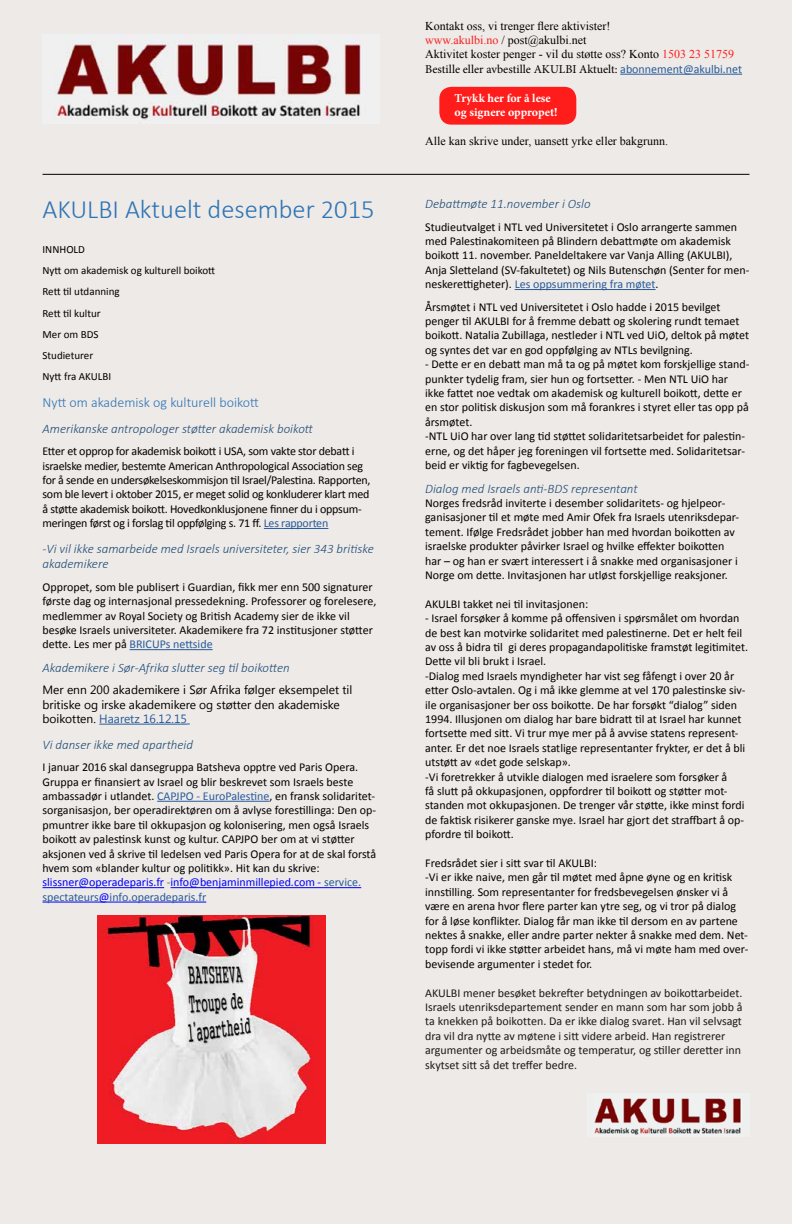
<style>
.page{position:relative;width:792px;height:1224px;background:#eeeae7}
.page>*{position:absolute;margin:0;border:0;box-sizing:border-box;transform-origin:0 0}
.t1{font:300 26.5px "Calibri";color:#2e74b5}
.t2{font:300 14px "Calibri";color:#2e74b5}
.t3{font:italic 300 13px/15.6px "Calibri";color:#1f4d78}
.t4{font:12px/14.4px "Calibri";color:#000}
.t5{font:12px/14.4px "Calibri";letter-spacing:-.02em;color:#000}
.t6{font:12px/14.4px "Calibri";color:#1a1a1a}
.t7{font:12px/14.4px "Times New Roman";color:#000}
.t8{font:12px/14.4px "Segoe UI";color:#000}
.t9{font:12px "Minion Pro";color:#000}
.t10{font:700 12px/14.4px "Minion Pro";color:#fff}
.t11{font:11px/21.2px "Calibri";color:#000}
.s1{color:#275b9b}
.s2{color:#00f}
.s3{color:#555}
.s4{color:#f91d1b}
.s5{color:#ff1d1b}
.s6{font-family:"Calibri";color:#275b9b}
</style>
<div class="page">
<img style="left:54px;top:35px;width:311px;height:89px">
<hr style="left:620px;top:74px;width:122px;height:1px;background:#275b9b">
<div style="left:439px;top:87px;width:137px;height:38px;background:#ff1d1b;border-radius:12px"></div>
<hr style="left:43px;top:174px;width:706px;height:1px;background:#000">
<hr style="left:264px;top:528px;width:64px;height:1px;background:#275b9b">
<hr style="left:130px;top:649px;width:83px;height:1px;background:#275b9b">
<hr style="left:99px;top:724px;width:88px;height:1px;background:#275b9b">
<hr style="left:157px;top:801px;width:112px;height:1px;background:#275b9b">
<hr style="left:43px;top:887px;width:121px;height:1px;background:#00f">
<hr style="left:171px;top:887px;width:190px;height:1px;background:#00f">
<hr style="left:43px;top:902px;width:163px;height:1px;background:#00f">
<hr style="left:515px;top:289px;width:141px;height:1px;background:#275b9b">
<img style="left:97px;top:915px;width:228px;height:228px">
<img style="left:594px;top:1097px;width:148px;height:39px">
<h1 class="t1" style="left:43px;top:193px;width:334px">AKULBI Aktuelt desember 2015</h1>
<p class="t11" style="left:43px;top:239px;width:174px">INNHOLD<br>Nytt om akademisk og kulturell boikott<br>Rett til utdanning<br>Rett til kultur<br>Mer om BDS<br>Studieturer<br>Nytt fra AKULBI</p>
<p class="t2" style="left:43px;top:394px;width:218px">Nytt om akademisk og kulturell boikott</p>
<p class="t3" style="left:43px;top:420px;width:272px">Amerikanske antropologer støtter akademisk boikott</p>
<p class="t5" style="left:43px;top:444px;width:330px">Etter et opprop for akademisk boikott i USA, som vakte stor debatt i israelske medier, bestemte American Anthropological Association seg for å sende en undersøkelseskommisjon til Israel/Palestina. Rapporten, som ble levert i oktober 2015, er meget solid og konkluderer klart med å støtte akademisk boikott. Hovedkonklusjonene finner du i oppsum&shy;meringen først og i forslag til oppfølging s. 71 ff. <span class="s1">Les rapporten</span></p>
<p class="t3" style="left:43px;top:540px;width:333px">-Vi vil ikke samarbeide med Israels universiteter, sier 343 britiske akademikere</p>
<p class="t4" style="left:43px;top:580px;width:335px">Oppropet, som ble publisert i Guardian, fikk mer enn 500 signaturer første dag og internasjonal pressedekning. Professorer og forelesere, medlemmer av Royal Society og British Academy sier de ikke vil besøke Israels universiteter. Akademikere fra 72 institusjoner støtter dette. Les mer på <span class="s1">BRICUPs nettside</span></p>
<p class="t3" style="left:43px;top:660px;width:249px">Akademikere i Sør-Afrika slutter seg til boikotten</p>
<p class="t8" style="left:43px;top:682px;width:311px">Mer enn 200 akademikere i Sør Afrika følger eksempelet til britiske og irske akademikere og støtter den akademiske boikotten. <span class="s1">Haaretz 16.12.15</span></p>
<p class="t3" style="left:43px;top:736px;width:152px">Vi danser ikke med apartheid</p>
<p class="t4" style="left:43px;top:760px;width:335px">I januar 2016 skal dansegruppa Batsheva opptre ved Paris Opera.<br>Gruppa er finansiert av Israel og blir beskrevet som Israels beste ambassadør i utlandet. <span class="s1">CAPJPO - EuroPalestine</span>, en fransk solidaritet&shy;sorganisasjon, ber operadirektøren om å avlyse forestillinga: Den op&shy;pmuntrer ikke bare til okkupasjon og kolonisering, men også Israels boikott av palestinsk kunst og kultur. CAPJPO ber om at vi støtter aksjonen ved å skrive til ledelsen ved Paris Opera for at de skal forstå hvem som «blander kultur og politikk». Hit kan du skrive: <span class="s2">slissner@operadeparis.fr</span> <span class="s3">-</span><span class="s2">info@benjaminmillepied.com -</span> <span class="s1">service. spectateurs</span><span class="s2">@</span><span class="s1">info.operadeparis.fr</span></p>
<p class="t7" style="left:425px;top:18px;width:310px">Kontakt oss, vi trenger flere aktivister!<br><span class="s4">www.akulbi.no</span> / post@akulbi.net<br>Aktivitet koster penger - vil du støtte oss? Konto <span class="s5">1503 23 51759</span></p>
<p class="t9" style="left:425px;top:61px;width:318px">Bestille eller avbestille AKULBI Aktuelt: <span class="s6">abonnement@akulbi.net</span></p>
<p class="t10" style="left:455px;top:91px;width:105px">Trykk her for å lese og signere oppropet!</p>
<p class="t7" style="left:425px;top:133px;width:245px">Alle kan skrive under, uansett yrke eller bakgrunn.</p>
<p class="t3" style="left:425px;top:196px;width:167px">Debattmøte 11.november i Oslo</p>
<p class="t4" style="left:425px;top:219px;width:326px">Studieutvalget i NTL ved Universitetet i Oslo arrangerte sammen med Palestinakomiteen på Blindern debattmøte om akademisk boikott 11. november. Paneldeltakere var Vanja Alling (AKULBI), Anja Sletteland (SV-fakultetet) og Nils Butenschøn (Senter for men&shy;neskerettigheter). <span class="s1">Les oppsummering fra møtet</span>.</p>
<p class="t4" style="left:425px;top:299px;width:325px">Årsmøtet i NTL ved Universitetet i Oslo hadde i 2015 bevilget penger til AKULBI for å fremme debatt og skolering rundt temaet boikott. Natalia Zubillaga, nestleder i NTL ved UiO, deltok på møtet og syntes det var en god oppfølging av NTLs bevilgning.</p>
<p class="t4" style="left:425px;top:357px;width:326px">- Dette er en debatt man må ta og på møtet kom forskjellige stand&shy;punkter tydelig fram, sier hun og fortsetter. - Men NTL UiO har ikke fattet noe vedtak om akademisk og kulturell boikott, dette er en stor politisk diskusjon som må forankres i styret eller tas opp på årsmøtet.<br>-NTL UiO har over lang tid støttet solidaritetsarbeidet for palestin&shy;erne, og det håper jeg foreningen vil fortsette med. Solidaritetsar&shy;beid er viktig for fagbevegelsen.</p>
<p class="t3" style="left:425px;top:480px;width:214px">Dialog med Israels anti-BDS representant</p>
<p class="t4" style="left:425px;top:496px;width:316px">Norges fredsråd inviterte i desember solidaritets- og hjelpeor&shy;ganisasjoner til et møte med Amir Ofek fra Israels utenriksdepar&shy;tement. Ifølge Fredsrådet jobber han med hvordan boikotten av israelske produkter påvirker Israel og hvilke effekter boikotten har – og han er svært interessert i å snakke med organisasjoner i Norge om dette. Invitasjonen har utløst forskjellige reaksjoner.</p>
<p class="t4" style="left:425px;top:597px;width:165px">AKULBI takket nei til invitasjonen:</p>
<p class="t4" style="left:425px;top:611px;width:324px">- Israel forsøker å komme på offensiven i spørsmålet om hvordan de best kan motvirke solidaritet med palestinerne. Det er helt feil av oss å bidra til gi deres propagandapolitiske framstøt legitimitet.<br>Dette vil bli brukt i Israel.<br>-Dialog med Israels myndigheter har vist seg fåfengt i over 20 år etter Oslo-avtalen. Og i må ikke glemme at vel 170 palestinske siv&shy;ile organisasjoner ber oss boikotte. De har forsøkt “dialog” siden 1994. Illusjonen om dialog har bare bidratt til at Israel har kunnet fortsette med sitt. Vi trur mye mer på å avvise statens represent&shy;anter. Er det noe Israels statlige representanter frykter, er det å bli utstøtt av «det gode selskap».<br>-Vi foretrekker å utvikle dialogen med israelere som forsøker å<br>få slutt på okkupasjonen, oppfordrer til boikott og støtter mot&shy;standen mot okkupasjonen. De trenger vår støtte, ikke minst fordi de faktisk risikerer ganske mye. Israel har gjort det straffbart å op&shy;pfordre til boikott.</p>
<p class="t4" style="left:425px;top:856px;width:325px">Fredsrådet sier i sitt svar til AKULBI:<br>-Vi er ikke naive, men går til møtet med åpne øyne og en kritisk innstilling. Som representanter for fredsbevegelsen ønsker vi å være en arena hvor flere parter kan ytre seg, og vi tror på dialog for å løse konflikter. Dialog får man ikke til dersom en av partene nektes å snakke, eller andre parter nekter å snakke med dem. Net&shy;topp fordi vi ikke støtter arbeidet hans, må vi møte ham med over&shy;bevisende argumenter i stedet for.</p>
<p class="t6" style="left:425px;top:985px;width:319px">AKULBI mener besøket bekrefter betydningen av boikottarbeidet.<br>Israels utenriksdepartement sender en mann som har som jobb å ta knekken på boikotten. Da er ikke dialog svaret. Han vil selvsagt dra vil dra nytte av møtene i sitt videre arbeid. Han registrerer argumenter og arbeidsmåte og temperatur, og stiller deretter inn skytset sitt så det treffer bedre.</p>
</div>
